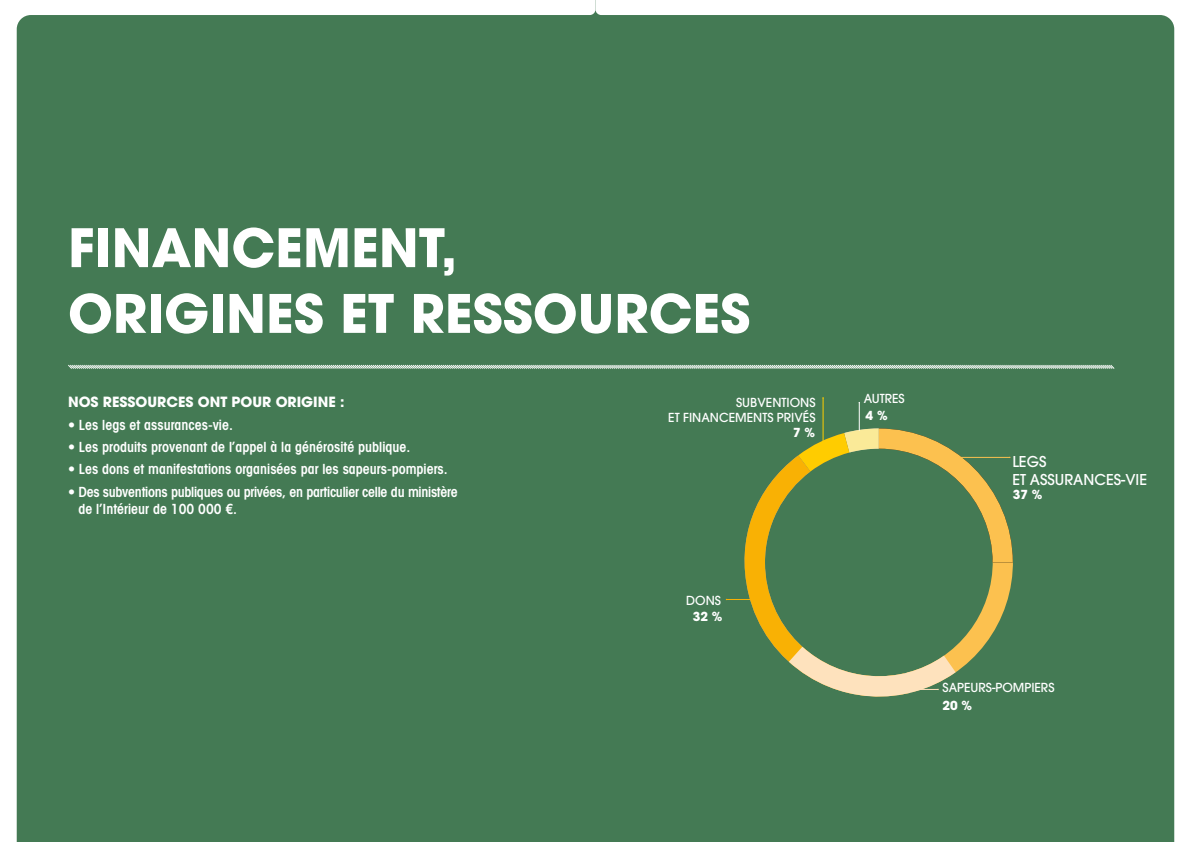
<style>
.page{position:relative;width:1191px;height:842px;background:#fff}
.page>*{position:absolute;margin:0;border:0;box-sizing:border-box;transform-origin:0 0}
.t1{font:700 52.6px/65.7px "Avant Garde";color:#fff}
.t2{font:500 14.9px/17.8px "Avant Garde";color:#fff}
.t3{font:600 condensed 14px "Avant Garde";color:#fff}
.t4{font:600 condensed 14px/16.8px "Avant Garde";letter-spacing:-.02em;color:#fff}
.t5{font:700 14px "Avant Garde";color:#fff}
.t6{font:500 12.4px/14.9px "Avant Garde";color:#fff;text-align:right}
.t7{font:700 12.4px "Avant Garde";color:#fff}
</style>
<div class="page">
<div style="left:16px;top:12px;width:579px;height:830px;background:#447a54"></div>
<div style="left:595px;top:0;width:580px;height:842px;background:#447a54"></div>
<svg style="left:736px;top:455px;width:173px;height:255px;background:#76893d"></svg>
<svg style="left:726px;top:599px;width:27px;height:1px"></svg>
<svg style="left:789px;top:397px;width:225px;height:311px;background:#648857"></svg>
<svg style="left:67px;top:364px;width:1048px;height:6px;background:#8faf99"></svg>
<h1 class="t1" style="left:68px;top:215px;width:684px">FINANCEMENT,<br>ORIGINES ET RESSOURCES</h1>
<p class="t6" style="left:668px;top:395px;width:149px">SUBVENTIONS<br>ET FINANCEMENTS PRIVÉS</p>
<p class="t6" style="left:863px;top:391px;width:42px">AUTRES</p>
<p class="t5" style="left:68px;top:393px;width:278px">NOS RESSOURCES ONT POUR ORIGINE :</p>
<p class="t3" style="left:68px;top:416px;width:166px">• Les legs et assurances-vie.</p>
<p class="t3" style="left:68px;top:438px;width:344px">• Les produits provenant de l’appel à la générosité publique.</p>
<p class="t3" style="left:68px;top:461px;width:381px">• Les dons et manifestations organisées par les sapeurs-pompiers.</p>
<p class="t4" style="left:78px;top:483px;width:381px;text-indent:-10px">• Des subventions publiques ou privées, en particulier celle du ministère de l’Intérieur de 100 000 €.</p>
<p class="t7" style="left:1012px;top:487px;width:31px">37 %</p>
<p class="t7" style="left:865px;top:408px;width:24px">4 %</p>
<p class="t7" style="left:793px;top:425px;width:24px">7 %</p>
<p class="t2" style="left:1012px;top:453px;width:136px">LEGS<br>ET ASSURANCES-VIE</p>
<p class="t6" style="left:686px;top:593px;width:36px">DONS</p>
<p class="t7" style="left:692px;top:609px;width:31px">32 %</p>
<p class="t6" style="left:942px;top:680px;width:113px">SAPEURS-POMPIERS</p>
<p class="t7" style="left:942px;top:697px;width:31px">20 %</p>
</div>
